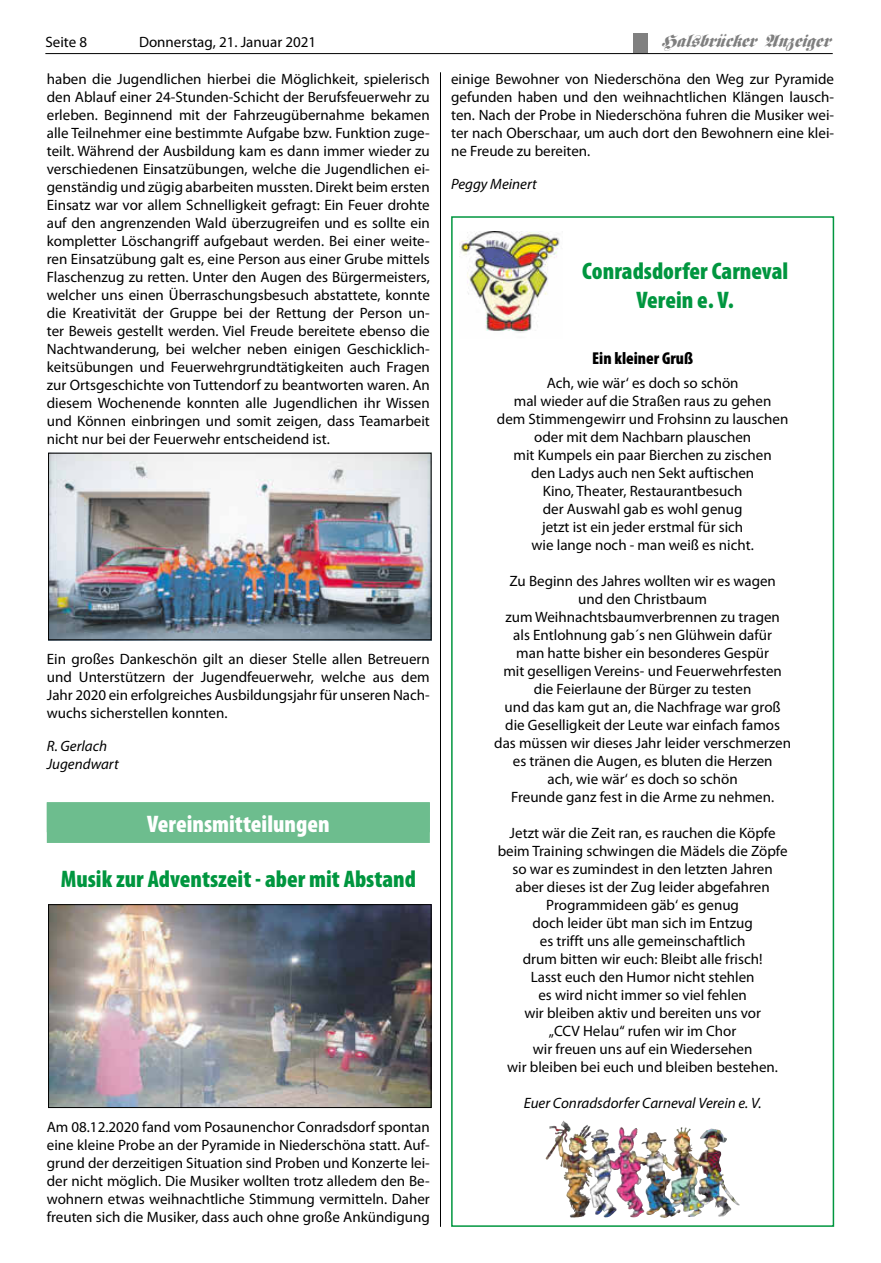
<style>
.page{position:relative;width:881px;height:1263px;background:#fff}
.page>*{position:absolute;margin:0;border:0;box-sizing:border-box;transform-origin:0 0}
.t1{font:900 condensed 24px/28.8px "Myriad Pro";color:#00963f;text-align:center}
.t2{font:900 condensed 24px "Myriad Pro";color:#fff}
.t3{font:18px "TT3 A15 OI00";letter-spacing:-.005em;color:#7f7f7f}
.t4{font:900 condensed 17.25px "Myriad Pro";color:#000}
.t5{font:15px/18px "Myriad Pro Regular 8";color:#000;text-align:justify}
.t6{font:italic 15px/18px "Myriad Pro";color:#000}
.t7{font:13.5px "Helvetica";letter-spacing:-.005em;color:#000}
</style>
<div class="page">
<hr style="left:440px;top:72px;width:1px;height:1155px;background:#000">
<hr style="left:45px;top:53px;width:787px;height:1px;background:#000">
<div style="left:633px;top:33px;width:14px;height:20px;background:#808080"></div>
<div style="left:451px;top:216px;width:382px;height:1011px;border:2px solid #00963f"></div>
<div style="left:47px;top:802px;width:382px;height:41px;background:#6dbd8e"></div>
<img style="left:50px;top:455px;width:379px;height:183px">
<div style="left:48px;top:453px;width:383px;height:187px;border:1px solid #000"></div>
<img style="left:50px;top:906px;width:379px;height:200px">
<div style="left:48px;top:904px;width:383px;height:204px;border:1px solid #000"></div>
<img style="left:459px;top:232px;width:101px;height:101px">
<img style="left:545px;top:1121px;width:23px;height:48px">
<p class="t7" style="left:225px;top:35px;width:100px">13. August 2008</p>
<p class="t3" style="left:660px;top:35px;width:170px">Halsbrücker Anzeiger</p>
<p class="t5" style="left:451px;top:69px;width:384px">einige Bewohner von Niederschöna den Weg zur Pyramide gefunden haben und den weihnachtlichen Klängen lausch&shy;ten. Nach der Probe in Niederschöna fuhren die Musiker wei&shy;ter nach Oberschaar, um auch dort den Bewohnern eine klei&shy;ne Freude zu bereiten.</p>
<p class="t6" style="left:451px;top:174px;width:87px">Peggy Meinert</p>
<p class="t5" style="left:45px;top:33px;width:43px">Seite 8</p>
<p class="t5" style="left:139px;top:33px;width:179px">Donnerstag, 21. Januar 2021</p>
<p class="t5" style="left:47px;top:69px;width:384px">haben die Jugendlichen hierbei die Möglichkeit, spielerisch den Ablauf einer 24-Stunden-Schicht der Berufsfeuerwehr zu erleben. Beginnend mit der Fahrzeugübernahme bekamen alle Teilnehmer eine bestimmte Aufgabe bzw. Funktion zuge&shy;teilt. Während der Ausbildung kam es dann immer wieder zu verschiedenen Einsatzübungen, welche die Jugendlichen ei&shy;genständig und zügig abarbeiten mussten. Direkt beim ersten Einsatz war vor allem Schnelligkeit gefragt: Ein Feuer drohte auf den angrenzenden Wald überzugreifen und es sollte ein kompletter Löschangriff aufgebaut werden. Bei einer weite&shy;ren Einsatzübung galt es, eine Person aus einer Grube mittels Flaschenzug zu retten. Unter den Augen des Bürgermeisters, welcher uns einen Überraschungsbesuch abstattete, konnte die Kreativität der Gruppe bei der Rettung der Person un&shy;ter Beweis gestellt werden. Viel Freude bereitete ebenso die Nachtwanderung, bei welcher neben einigen Geschicklich&shy;keitsübungen und Feuerwehrgrundtätigkeiten auch Fragen zur Ortsgeschichte von Tuttendorf zu beantworten waren. An diesem Wochenende konnten alle Jugendlichen ihr Wissen und Können einbringen und somit zeigen, dass Teamarbeit nicht nur bei der Feuerwehr entscheidend ist.</p>
<h1 class="t1" style="left:582px;top:256px;width:207px">Conradsdorfer Carneval<br>Verein e. V.</h1>
<p class="t4" style="left:592px;top:347px;width:102px">Ein kleiner Gruß</p>
<p class="t5" style="left:496px;top:374px;width:293px;text-align:center">Ach, wie wär‘ es doch so schön<br>mal wieder auf die Straßen raus zu gehen<br>dem Stimmengewirr und Frohsinn zu lauschen oder mit dem Nachbarn plauschen<br>mit Kumpels ein paar Bierchen zu zischen<br>den Ladys auch nen Sekt auftischen<br>Kino, Theater, Restaurantbesuch<br>der Auswahl gab es wohl genug<br>jetzt ist ein jeder erstmal für sich<br>wie lange noch - man weiß es nicht.</p>
<p class="t5" style="left:494px;top:572px;width:298px;text-align:center">Zu Beginn des Jahres wollten wir es wagen<br>und den Christbaum<br>zum Weihnachtsbaumverbrennen zu tragen<br>als Entlohnung gab´s nen Glühwein dafür<br>man hatte bisher ein besonderes Gespür<br>mit geselligen Vereins- und Feuerwehrfesten die Feierlaune der Bürger zu testen<br>und das kam gut an, die Nachfrage war groß die Geselligkeit der Leute war einfach famos das müssen wir dieses Jahr leider verschmerzen es tränen die Augen, es bluten die Herzen<br>ach, wie wär‘ es doch so schön<br>Freunde ganz fest in die Arme zu nehmen.</p>
<p class="t5" style="left:497px;top:824px;width:291px;text-align:center">Jetzt wär die Zeit ran, es rauchen die Köpfe beim Training schwingen die Mädels die Zöpfe so war es zumindest in den letzten Jahren aber dieses ist der Zug leider abgefahren Programmideen gäb‘ es genug<br>doch leider übt man sich im Entzug<br>es trifft uns alle gemeinschaftlich<br>drum bitten wir euch: Bleibt alle frisch!<br>Lasst euch den Humor nicht stehlen<br>es wird nicht immer so viel fehlen<br>wir bleiben aktiv und bereiten uns vor<br>„CCV Helau“ rufen wir im Chor<br>wir freuen uns auf ein Wiedersehen<br>wir bleiben bei euch und bleiben bestehen.</p>
<p class="t6" style="left:523px;top:1094px;width:239px">Euer Conradsdorfer Carneval Verein e. V.</p>
<p class="t5" style="left:47px;top:650px;width:384px">Ein großes Dankeschön gilt an dieser Stelle allen Betreuern und Unterstützern der Jugendfeuerwehr, welche aus dem Jahr 2020 ein erfolgreiches Ausbildungsjahr für unseren Nach&shy;wuchs sicherstellen konnten.</p>
<p class="t6" style="left:47px;top:737px;width:73px">R. Gerlach<br>Jugendwart</p>
<h1 class="t2" style="left:147px;top:809px;width:184px">Vereinsmitteilungen</h1>
<h1 class="t1" style="left:61px;top:863px;width:356px">Musik zur Adventszeit - aber mit Abstand</h1>
<p class="t5" style="left:47px;top:1118px;width:384px">Am 08.12.2020 fand vom Posaunenchor Conradsdorf spontan eine kleine Probe an der Pyramide in Niederschöna statt. Auf&shy;grund der derzeitigen Situation sind Proben und Konzerte lei&shy;der nicht möglich. Die Musiker wollten trotz alledem den Be&shy;wohnern etwas weihnachtliche Stimmung vermitteln. Daher freuten sich die Musiker, dass auch ohne große Ankündigung</p>
</div>
